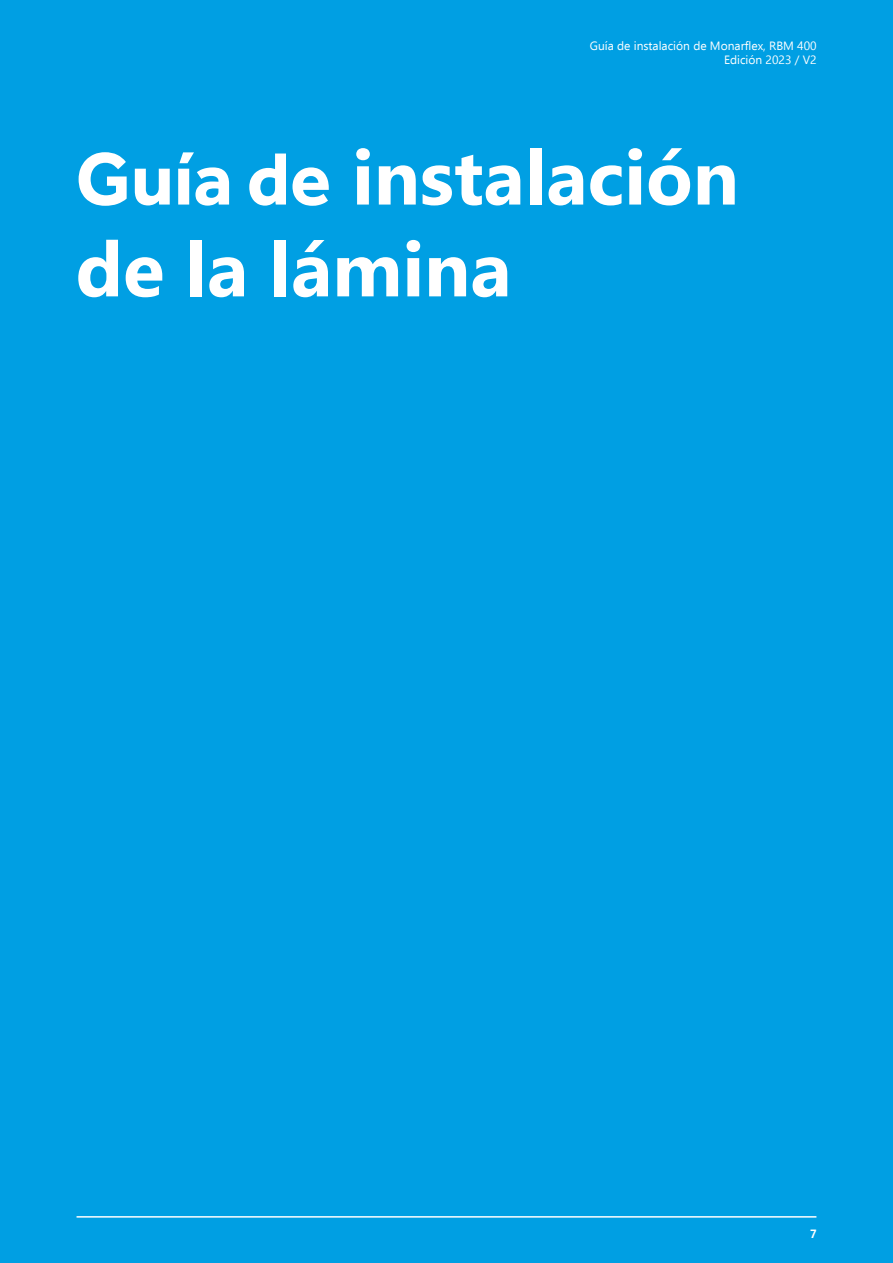
<style>
.page{position:relative;width:893px;height:1263px;background:#009fe3}
.page>*{position:absolute;margin:0;border:0;box-sizing:border-box;transform-origin:0 0}
.t1{font:700 76.5px/91.8px "Ebrima";color:#fff}
.t2{font:500 13.5px "Effra";color:#fff}
.t3{font:12px/14.4px "Ebrima";color:#fff;text-align:right}
.s1{font-family:"Effra"}
</style>
<div class="page">
<hr style="left:77px;top:1216px;width:739px;height:1px;background:#fff">
<p class="t3" style="left:590px;top:38px;width:228px">Guía de instalación de Monarflex, RBM 400<br>Edición 2023 / V2</p>
<h1 class="t1" style="left:76px;top:127px;width:665px"><span class="s1">Guía de</span> instalación de la lámina</h1>
<p class="t2" style="left:810px;top:1226px;width:9px">7</p>
</div>
